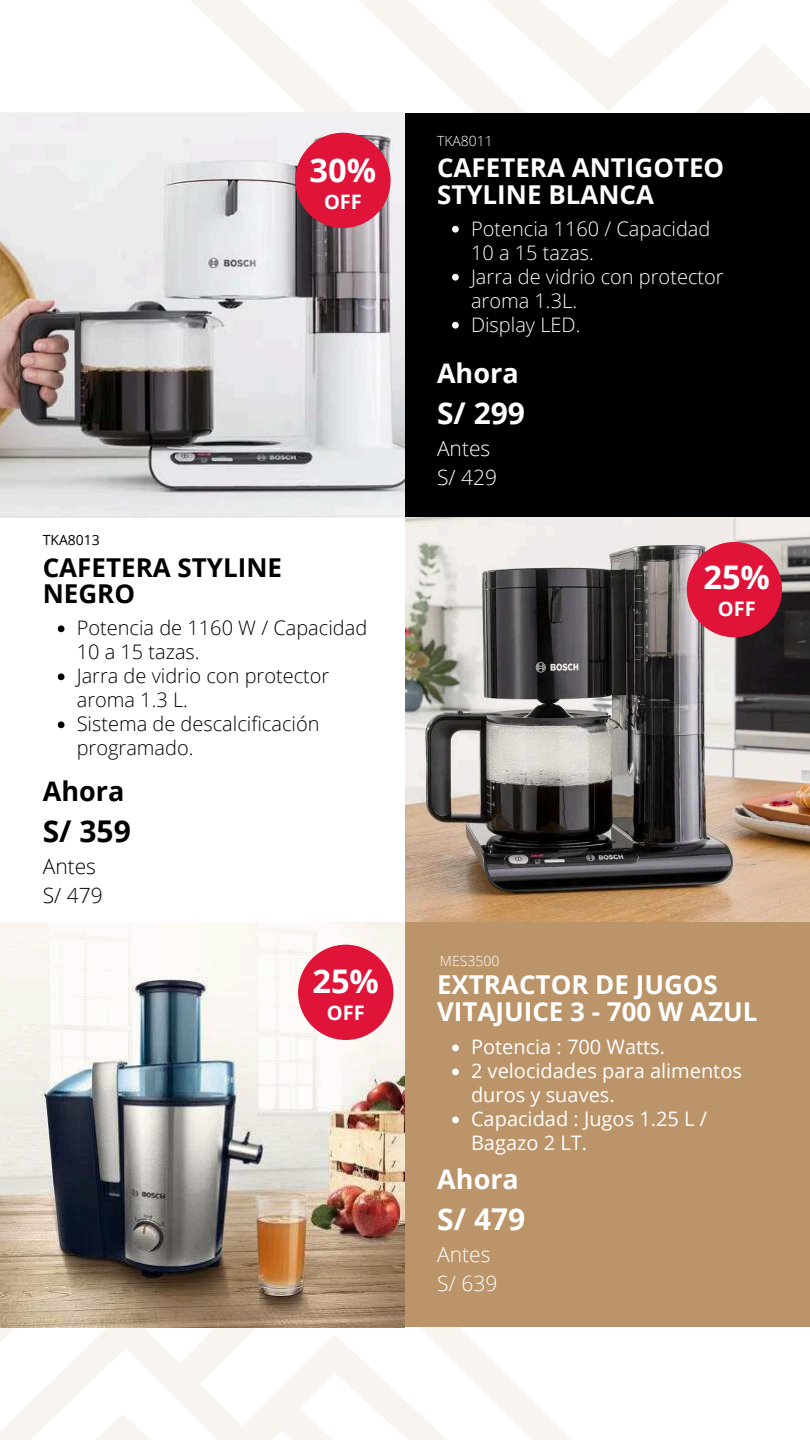
<style>
.page{position:relative;width:810px;height:1440px;background:#fff}
.page>*{position:absolute;margin:0;border:0;box-sizing:border-box;transform-origin:0 0}
.t1{font:700 32.6px "Open Sans";color:#fff}
.t2{font:700 30px "Open Sans";color:#fff}
.t3{font:700 30px "Open Sans";color:#000}
.t4{font:700 27px "Open Sans";color:#fff}
.t5{font:700 27px "Open Sans";color:#000}
.t6{font:700 26px/26.2px "Open Sans";color:#fff}
.t7{font:700 26px/26.2px "Open Sans";color:#000}
.t8{font:300 21px/29.2px "Open Sans";color:#fff}
.t9{font:300 21px/29.2px "Open Sans";color:#000}
.t10{font:300 20px/24px "Open Sans";color:#000}
.t11{font:20px/24px "Open Sans";color:#fff}
.t12{font:300 20px/24px "Open Sans";color:#fff}
.t13{font:700 20px "Open Sans";color:#fff}
.t14{font:300 14px "Open Sans";color:#fff}
.t15{font:14px "Open Sans";color:#000}
</style>
<div class="page">
<svg style="left:190px;top:0;width:620px;height:113px"></svg>
<div style="left:0;top:113px;width:810px;height:405px;background:#000"></div>
<img style="left:0;top:113px;width:405px;height:405px">
<div style="left:295px;top:133px;width:96px;height:95px;background:#e01439;border-radius:50%"></div>
<svg style="left:452px;top:226px;width:7px;height:7px"></svg>
<svg style="left:452px;top:274px;width:7px;height:7px"></svg>
<svg style="left:452px;top:322px;width:7px;height:7px"></svg>
<svg style="left:0;top:1327px;width:571px;height:113px"></svg>
<img style="left:405px;top:518px;width:405px;height:404px">
<div style="left:0;top:922px;width:810px;height:405px;background:#bb9469"></div>
<svg style="left:58px;top:625px;width:7px;height:7px"></svg>
<svg style="left:58px;top:673px;width:7px;height:7px"></svg>
<svg style="left:58px;top:721px;width:7px;height:7px"></svg>
<div style="left:687px;top:542px;width:95px;height:95px;background:#e01439;border-radius:50%"></div>
<img style="left:0;top:922px;width:405px;height:405px">
<div style="left:298px;top:945px;width:95px;height:95px;background:#e01439;border-radius:50%"></div>
<svg style="left:452px;top:1045px;width:7px;height:6px"></svg>
<svg style="left:452px;top:1069px;width:7px;height:6px"></svg>
<svg style="left:452px;top:1117px;width:7px;height:6px"></svg>
<h1 class="t1" style="left:310px;top:147px;width:68px">30%</h1>
<p class="t13" style="left:324px;top:188px;width:39px">OFF</p>
<p class="t15" style="left:43px;top:530px;width:59px">TKA8013</p>
<h3 class="t7" style="left:43px;top:554px;width:241px">CAFETERA STYLINE<br>NEGRO</h3>
<p class="t10" style="left:77px;top:615px;width:292px">Potencia de 1160 W / Capacidad<br>10 a 15 tazas.<br>Jarra de vidrio con protector aroma 1.3 L.<br>Sistema de descalcificación programado.</p>
<h3 class="t5" style="left:43px;top:772px;width:83px">Ahora</h3>
<h2 class="t3" style="left:43px;top:810px;width:90px">S/ 359</h2>
<p class="t9" style="left:43px;top:851px;width:62px">Antes<br>S/ 479</p>
<h1 class="t1" style="left:312px;top:958px;width:68px">25%</h1>
<p class="t13" style="left:327px;top:998px;width:39px">OFF</p>
<p class="t14" style="left:437px;top:131px;width:57px">TKA8011</p>
<h3 class="t6" style="left:437px;top:154px;width:289px">CAFETERA ANTIGOTEO<br>STYLINE BLANCA</h3>
<p class="t12" style="left:471px;top:216px;width:254px">Potencia 1160 / Capacidad<br>10 a 15 tazas.<br>Jarra de vidrio con protector aroma 1.3L.<br>Display LED.</p>
<h3 class="t4" style="left:437px;top:354px;width:83px">Ahora</h3>
<h2 class="t2" style="left:437px;top:392px;width:90px">S/ 299</h2>
<p class="t8" style="left:437px;top:433px;width:62px">Antes<br>S/ 429</p>
<p class="t14" style="left:440px;top:951px;width:61px">MES3500</p>
<h1 class="t1" style="left:703px;top:554px;width:68px">25%</h1>
<p class="t13" style="left:718px;top:594px;width:39px">OFF</p>
<h3 class="t6" style="left:437px;top:971px;width:322px">EXTRACTOR DE JUGOS<br>VITAJUICE 3 - 700 W AZUL</h3>
<p class="t11" style="left:471px;top:1035px;width:272px">Potencia : 700 Watts.<br>2 velocidades para alimentos duros y suaves.<br>Capacidad : Jugos 1.25 L /<br>Bagazo 2 LT.</p>
<h3 class="t4" style="left:437px;top:1160px;width:83px">Ahora</h3>
<h2 class="t2" style="left:437px;top:1198px;width:90px">S/ 479</h2>
<p class="t8" style="left:437px;top:1239px;width:62px">Antes<br>S/ 639</p>
</div>
